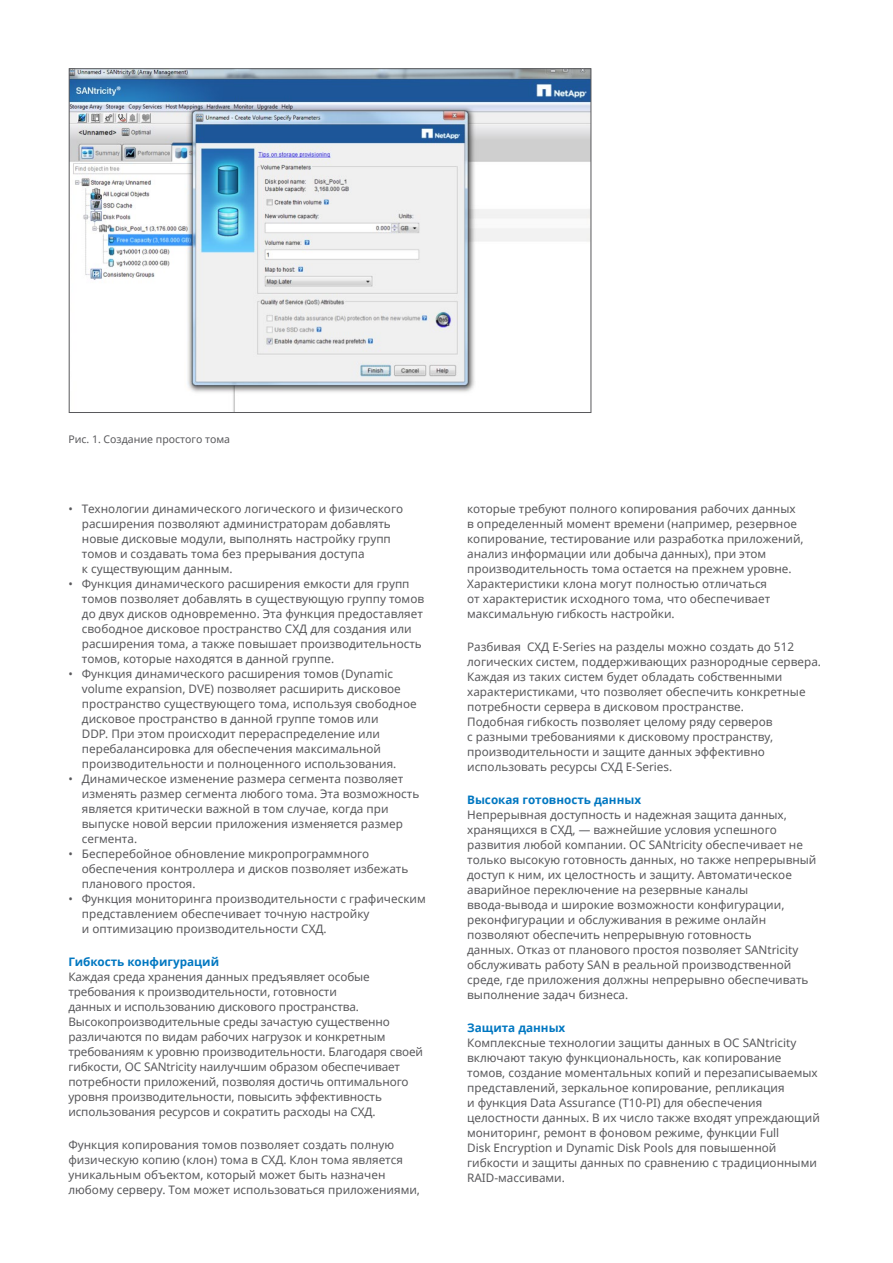
<style>
.page{position:relative;width:893px;height:1263px;background:#fff}
.page>*{position:absolute;margin:0;border:0;box-sizing:border-box;transform-origin:0 0}
.t1{font:11.7px/15px "Noto Sans";color:#58585b}
.t2{font:700 11.7px "Noto Sans";color:#0077c1}
.t3{font:10.5px "Noto Sans";color:#58585b}
</style>
<div class="page">
<img style="left:71px;top:70px;width:518px;height:341px">
<p class="t3" style="left:68px;top:432px;width:163px">Рис. 1. Создание простого тома</p>
<p class="t1" style="left:82px;top:501px;width:323px;text-indent:-14px">• Технологии динамического логического и физического расширения позволяют администраторам добавлять новые дисковые модули, выполнять настройку групп томов и создавать тома без прерывания доступа<br>к существующим данным.</p>
<p class="t1" style="left:82px;top:576px;width:344px;text-indent:-14px">• Функция динамического расширения емкости для групп томов позволяет добавлять в существующую группу томов до двух дисков одновременно. Эта функция предоставляет свободное дисковое пространство СХД для создания или расширения тома, а также повышает производительность томов, которые находятся в данной группе.</p>
<p class="t1" style="left:82px;top:666px;width:336px;text-indent:-14px">• Функция динамического расширения томов (Dynamic volume expansion, DVE) позволяет расширить дисковое пространство существующего тома, используя свободное дисковое пространство в данной группе томов или<br>DDP. При этом происходит перераспределение или перебалансировка для обеспечения максимальной производительности и полноценного использования.</p>
<p class="t1" style="left:82px;top:771px;width:339px;text-indent:-14px">• Динамическое изменение размера сегмента позволяет изменять размер сегмента любого тома. Эта возможность является критически важной в том случае, когда при выпуске новой версии приложения изменяется размер сегмента.</p>
<p class="t1" style="left:82px;top:846px;width:328px;text-indent:-14px">• Бесперебойное обновление микропрограммного обеспечения контроллера и дисков позволяет избежать планового простоя.</p>
<p class="t1" style="left:82px;top:891px;width:345px;text-indent:-14px">• Функция мониторинга производительности с графическим представлением обеспечивает точную настройку<br>и оптимизацию производительности СХД.</p>
<p class="t2" style="left:68px;top:954px;width:152px">Гибкость конфигураций</p>
<p class="t1" style="left:68px;top:969px;width:356px">Каждая среда хранения данных предъявляет особые требования к производительности, готовности<br>данных и использованию дискового пространства.<br>Высокопроизводительные среды зачастую существенно различаются по видам рабочих нагрузок и конкретным требованиям к уровню производительности. Благодаря своей гибкости, ОС SANtricity наилучшим образом обеспечивает потребности приложений, позволяя достичь оптимального уровня производительности, повысить эффективность использования ресурсов и сократить расходы на СХД.</p>
<p class="t1" style="left:68px;top:1137px;width:353px">Функция копирования томов позволяет создать полную физическую копию (клон) тома в СХД. Клон тома является уникальным объектом, который может быть назначен любому серверу. Том может использоваться приложениями,</p>
<p class="t1" style="left:467px;top:501px;width:338px">которые требуют полного копирования рабочих данных в определенный момент времени (например, резервное копирование, тестирование или разработка приложений, анализ информации или добыча данных), при этом производительность тома остается на прежнем уровне.<br>Характеристики клона могут полностью отличаться<br>от характеристик исходного тома, что обеспечивает максимальную гибкость настройки.</p>
<p class="t1" style="left:467px;top:639px;width:355px">Разбивая СХД E-Series на разделы можно создать до 512 логических систем, поддерживающих разнородные сервера.<br>Каждая из таких систем будет обладать собственными характеристиками, что позволяет обеспечить конкретные потребности сервера в дисковом пространстве.<br>Подобная гибкость позволяет целому ряду серверов<br>с разными требованиями к дисковому пространству, производительности и защите данных эффективно использовать ресурсы СХД E-Series.</p>
<p class="t2" style="left:467px;top:792px;width:175px">Высокая готовность данных</p>
<p class="t1" style="left:467px;top:807px;width:351px">Непрерывная доступность и надежная защита данных, хранящихся в СХД, — важнейшие условия успешного развития любой компании. ОС SANtricity обеспечивает не только высокую готовность данных, но также непрерывный доступ к ним, их целостность и защиту. Автоматическое аварийное переключение на резервные каналы ввода-вывода и широкие возможности конфигурации, реконфигурации и обслуживания в режиме онлайн позволяют обеспечить непрерывную готовность<br>данных. Отказ от планового простоя позволяет SANtricity обслуживать работу SAN в реальной производственной среде, где приложения должны непрерывно обеспечивать выполнение задач бизнеса.</p>
<p class="t2" style="left:467px;top:1020px;width:100px">Защита данных</p>
<p class="t1" style="left:467px;top:1035px;width:354px">Комплексные технологии защиты данных в ОС SANtricity включают такую функциональность, как копирование томов, создание моментальных копий и перезаписываемых представлений, зеркальное копирование, репликация<br>и функция Data Assurance (T10-PI) для обеспечения целостности данных. В их число также входят упреждающий мониторинг, ремонт в фоновом режиме, функции Full<br>Disk Encryption и Dynamic Disk Pools для повышенной гибкости и защиты данных по сравнению с традиционными RAID-массивами.</p>
</div>
